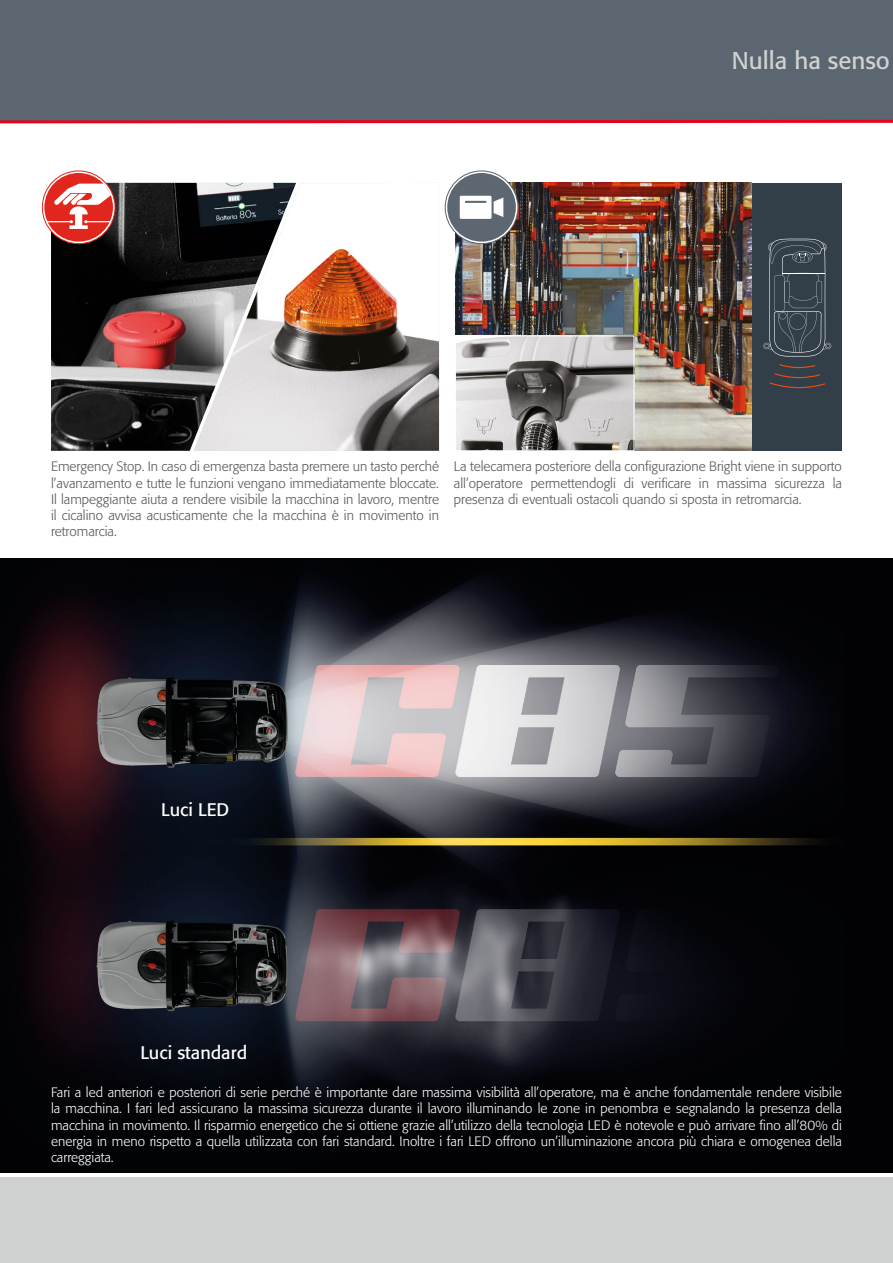
<style>
.page{position:relative;width:893px;height:1263px;background:#fff}
.page>*{position:absolute;margin:0;border:0;box-sizing:border-box;transform-origin:0 0}
.t1{font:24px "Formata";color:#d0d2d2}
.t2{font:18px "Formata";color:#fff}
.t3{font:300 13.5px/16.2px "Formata";color:#fff;text-align:justify}
.t4{font:300 13.5px/16.2px "Formata";color:#575756;text-align:justify}
</style>
<div class="page">
<div style="left:455px;top:183px;width:387px;height:268px;background:#323e48"></div>
<svg style="left:763px;top:239px;width:68px;height:117px"></svg>
<svg style="left:769px;top:364px;width:56px;height:24px"></svg>
<img style="left:455px;top:183px;width:297px;height:268px">
<img style="left:51px;top:183px;width:143px;height:268px">
<img style="left:194px;top:183px;width:245px;height:268px">
<img style="left:457px;top:338px;width:175px;height:111px">
<div style="left:455px;top:336px;width:179px;height:115px;border:1px solid #fff"></div>
<svg style="left:42px;top:171px;width:73px;height:73px"></svg>
<div style="left:42px;top:170px;width:74px;height:74px;border:1px solid #e1261d;border-radius:50%"></div>
<div style="left:44px;top:173px;width:69px;height:69px;background:#e1261d;border-radius:50%"></div>
<svg style="left:46px;top:184px;width:65px;height:45px"></svg>
<div style="left:0;top:1178px;width:893px;height:85px;background:#d0d2d2"></div>
<svg style="left:445px;top:171px;width:73px;height:73px"></svg>
<div style="left:445px;top:170px;width:73px;height:74px;border:1px solid #5c6771;border-radius:50%"></div>
<div style="left:447px;top:173px;width:69px;height:69px;background:#5c6771;border-radius:50%"></div>
<svg style="left:460px;top:196px;width:43px;height:23px"></svg>
<img style="left:0;top:558px;width:893px;height:614px">
<div style="left:0;top:0;width:893px;height:122px;background:#5b6670"></div>
<svg style="left:0;top:119px;width:893px;height:5px"></svg>
<h1 class="t1" style="left:732px;top:46px;width:159px">Nulla ha senso</h1>
<p class="t4" style="left:51px;top:459px;width:390px">Emergency Stop. In caso di emergenza basta premere un tasto perché l’avanzamento e tutte le funzioni vengano immediatamente bloccate.<br>Il lampeggiante aiuta a rendere visibile la macchina in lavoro, mentre il cicalino avvisa acusticamente che la macchina è in movimento in retromarcia.</p>
<p class="t4" style="left:454px;top:459px;width:389px">La telecamera posteriore della configurazione Bright viene in supporto all’operatore permettendogli di verificare in massima sicurezza la presenza di eventuali ostacoli quando si sposta in retromarcia.</p>
<h2 class="t2" style="left:161px;top:798px;width:70px">Luci LED</h2>
<h2 class="t2" style="left:140px;top:1041px;width:108px">Luci standard</h2>
<p class="t3" style="left:51px;top:1084px;width:792px">Fari a led anteriori e posteriori di serie perché è importante dare massima visibilità all’operatore, ma è anche fondamentale rendere visibile la macchina. I fari led assicurano la massima sicurezza durante il lavoro illuminando le zone in penombra e segnalando la presenza della macchina in movimento. Il risparmio energetico che si ottiene grazie all’utilizzo della tecnologia LED è notevole e può arrivare fino all’80% di energia in meno rispetto a quella utilizzata con fari standard. Inoltre i fari LED offrono un’illuminazione ancora più chiara e omogenea della carreggiata.</p>
</div>
